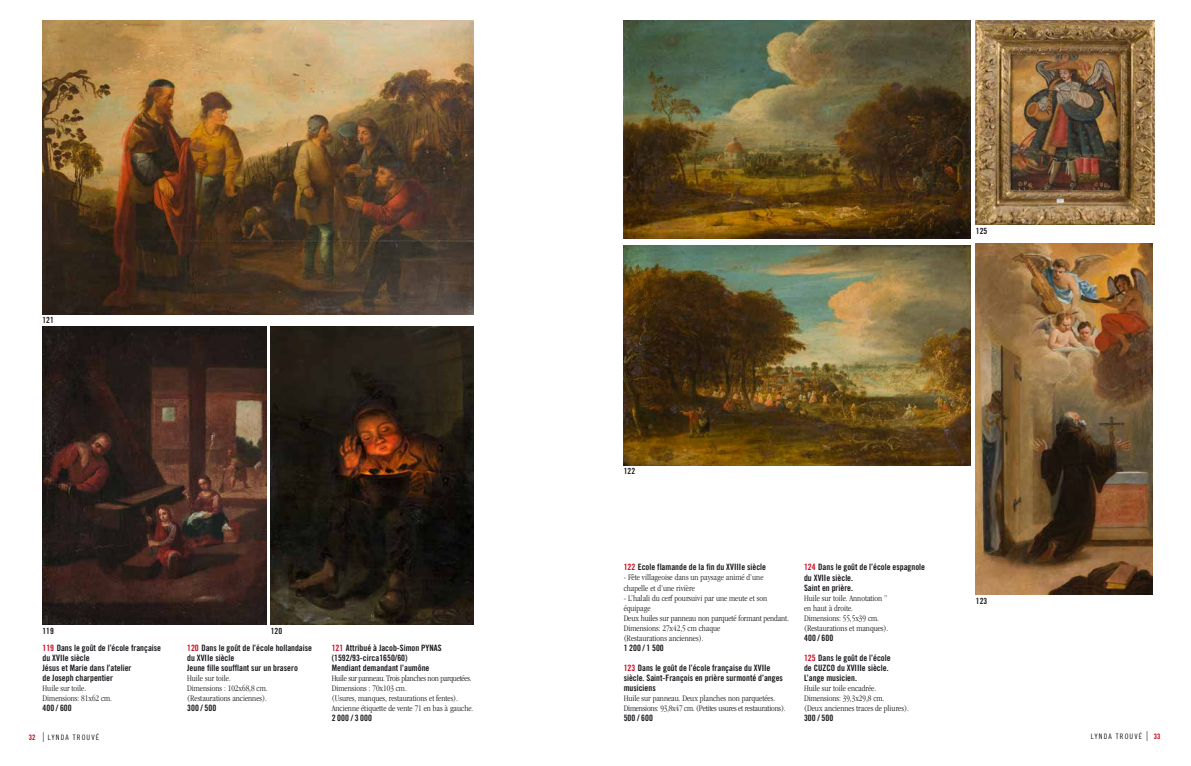
<style>
.page{position:relative;width:1191px;height:766px;background:#fff}
.page>*{position:absolute;margin:0;border:0;box-sizing:border-box;transform-origin:0 0}
.t1{font:300 condensed 8.8px/10px "ITC Garamond Std";color:#1a171c}
.t2{font:8.8px/10px "Trade Gothic LT Std Bd Cn 20";color:#1a171c}
.t3{font:300 condensed 8.8px/10px "ITC Garamond Std";letter-spacing:-.02em;color:#1a171c}
.t4{font:8.5px "Trade Gothic LT Std Bd Cn 20";color:#1a171c}
.t5{font:7.5px "Trade Gothic LT Std Cn 18";letter-spacing:.15em;color:#1a171c}
.s1{color:#cd071e}
.s2{font-family:"Trade Gothic LT Std Bd Cn 20";color:#c00418}
.s3{font-family:"Trade Gothic LT Std";font-weight:300;font-size:13.5px}
</style>
<div class="page">
<img style="left:43px;top:326px;width:224px;height:298px">
<img style="left:271px;top:326px;width:202px;height:298px">
<img style="left:976px;top:244px;width:176px;height:350px">
<img style="left:976px;top:21px;width:178px;height:204px">
<img style="left:43px;top:21px;width:430px;height:293px">
<img style="left:624px;top:21px;width:346px;height:217px">
<img style="left:624px;top:245px;width:346px;height:220px">
<p class="t4" style="left:43px;top:315px;width:13px">121</p>
<p class="t4" style="left:43px;top:625px;width:13px">119</p>
<p class="t4" style="left:271px;top:625px;width:13px">120</p>
<p class="t2" style="left:43px;top:642px;width:120px"><span class="s1">119</span> Dans le goût de l’école française du XVIIe siècle<br>Jésus et Marie dans l’atelier<br>de Joseph charpentier</p>
<p class="t1" style="left:43px;top:682px;width:71px">Huile sur toile.<br>Dimensions: 81x62 cm.</p>
<p class="t2" style="left:43px;top:702px;width:31px">400 / 600</p>
<p class="t2" style="left:187px;top:642px;width:126px"><span class="s1">120</span> Dans le goût de l’école hollandaise du XVIIe siècle<br>Jeune fille soufflant sur un brasero</p>
<p class="t1" style="left:187px;top:672px;width:82px">Huile sur toile.<br>Dimensions : 102x68,8 cm. (Restaurations anciennes).</p>
<p class="t2" style="left:187px;top:702px;width:31px">300 / 500</p>
<p class="t2" style="left:332px;top:642px;width:111px"><span class="s1">121</span> Attribué à Jacob-Simon PYNAS (1592/93-circa1650/60)<br>Mendiant demandant l’aumône</p>
<p class="t1" style="left:332px;top:672px;width:143px">Huile sur panneau. Trois planches non parquetées.<br>Dimensions : 70x103 cm.<br>(Usures, manques, restaurations et fentes).<br>Ancienne étiquette de vente 71 en bas à gauche.</p>
<p class="t2" style="left:332px;top:712px;width:42px">2 000 / 3 000</p>
<p class="t4" style="left:976px;top:225px;width:13px">125</p>
<p class="t4" style="left:624px;top:466px;width:13px">122</p>
<p class="t2" style="left:623px;top:562px;width:144px"><span class="s1">122</span> Ecole flamande de la fin du XVIIIe siècle</p>
<p class="t1" style="left:623px;top:572px;width:141px">- Fête villageoise dans un paysage animé d’une chapelle et d’une rivière</p>
<p class="t1" style="left:623px;top:592px;width:167px">- L’halali du cerf poursuivi par une meute et son équipage<br>Deux huiles sur panneau non parqueté formant pendant.<br>Dimensions: 27x42,5 cm chaque<br>(Restaurations anciennes).</p>
<p class="t2" style="left:623px;top:642px;width:42px">1 200 / 1 500</p>
<p class="t2" style="left:623px;top:662px;width:161px"><span class="s1">123</span> Dans le goût de l’école française du XVIIe siècle. Saint-François en prière surmonté d’anges musiciens</p>
<p class="t3" style="left:623px;top:692px;width:163px">Huile sur panneau. Deux planches non parquetées.<br>Dimensions: 93,8x47 cm. (Petites usures et restaurations).</p>
<p class="t2" style="left:623px;top:712px;width:31px">500 / 600</p>
<p class="t2" style="left:804px;top:562px;width:123px"><span class="s1">124</span> Dans le goût de l’école espagnole du XVIIe siècle.<br>Saint en prière.</p>
<p class="t1" style="left:804px;top:592px;width:86px">Huile sur toile. Annotation ” en haut à droite.<br>Dimensions: 55,5x39 cm. (Restaurations et manques).</p>
<p class="t2" style="left:804px;top:632px;width:31px">400 / 600</p>
<p class="t2" style="left:804px;top:652px;width:88px"><span class="s1">125</span> Dans le goût de l’école de CUZCO du XVIIIe siècle.<br>L’ange musicien.</p>
<p class="t1" style="left:804px;top:682px;width:106px">Huile sur toile encadrée.<br>Dimensions: 39,3x29,8 cm.<br>(Deux anciennes traces de pliures).</p>
<p class="t2" style="left:804px;top:712px;width:31px">300 / 500</p>
<p class="t4" style="left:976px;top:595px;width:13px">123</p>
<p class="t5" style="left:29px;top:732px;width:72px"><span class="s2">32</span> <span class="s3">I</span> LYNDA TROUVÉ</p>
<p class="t5" style="left:1090px;top:731px;width:71px">LYNDA TROUVÉ <span class="s3">I</span> <span class="s2">33</span></p>
</div>
